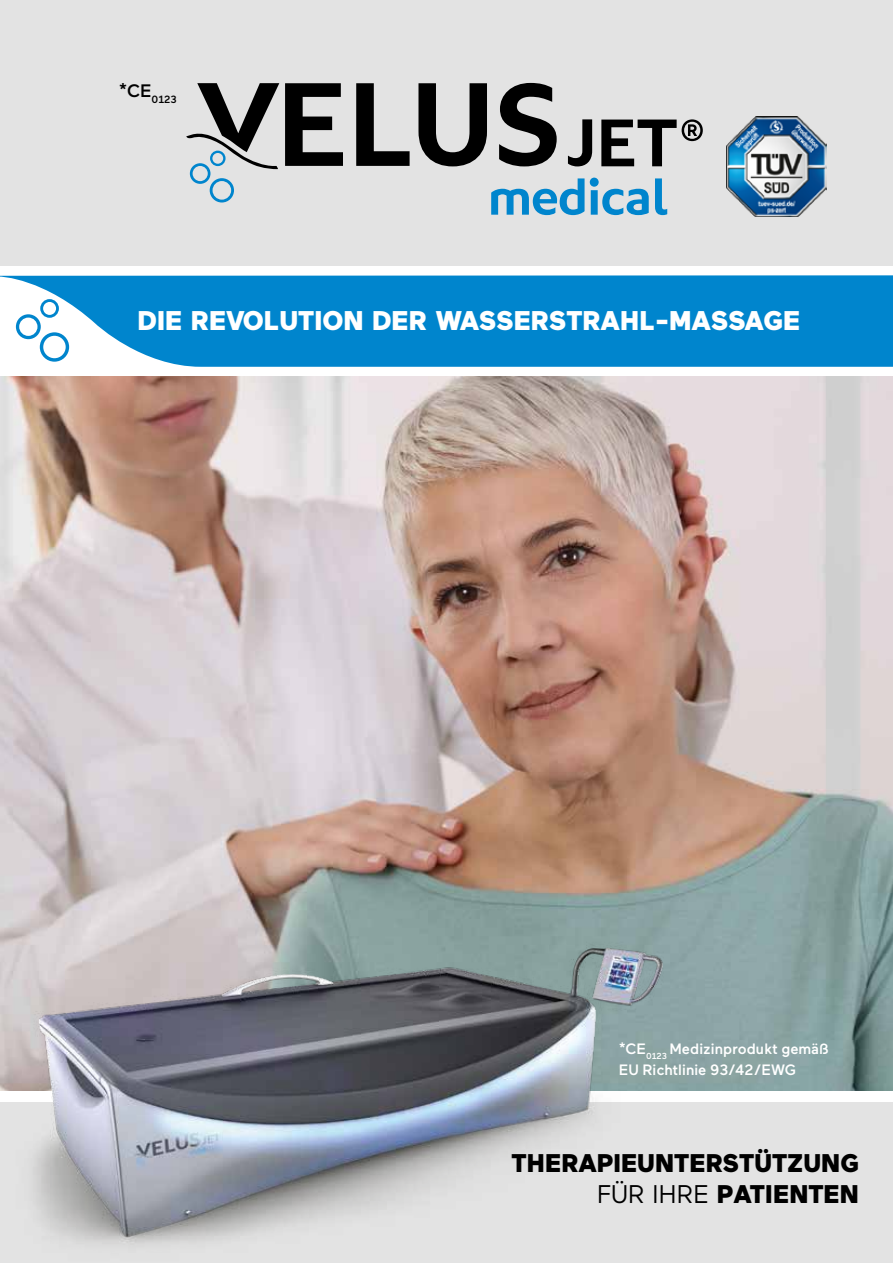
<style>
.page{position:relative;width:893px;height:1263px;background:#fff}
.page>*{position:absolute;margin:0;border:0;box-sizing:border-box;transform-origin:0 0}
.t1{font:900 27px "Maax";color:#fff}
.t2{font:900 25.5px/30.6px "Maax";color:#000;text-align:right}
.t3{font:500 15px/21px "Maax";color:#fff}
.t4{font:500 10.5px "Maax";color:#000}
.s1{font-weight:400}
</style>
<div class="page">
<img style="left:0;top:376px;width:893px;height:715px">
<div style="left:0;top:0;width:893px;height:266px;background:#e3e3e3"></div>
<svg style="left:418px;top:83px;width:69px;height:83px"></svg>
<svg style="left:285px;top:83px;width:125px;height:83px"></svg>
<svg style="left:186px;top:83px;width:93px;height:119px"></svg>
<svg style="left:499px;top:83px;width:58px;height:83px"></svg>
<svg style="left:568px;top:119px;width:24px;height:47px"></svg>
<svg style="left:601px;top:119px;width:102px;height:47px"></svg>
<svg style="left:491px;top:178px;width:158px;height:37px"></svg>
<svg style="left:655px;top:178px;width:12px;height:37px"></svg>
<div style="left:0;top:1102px;width:893px;height:161px;background:#e3e3e3"></div>
<svg style="left:0;top:275px;width:893px;height:92px;background:#138ed0"></svg>
<svg style="left:16px;top:299px;width:53px;height:63px"></svg>
<img style="left:0;top:933px;width:679px;height:312px">
<img style="left:726px;top:117px;width:100px;height:100px">
<p class="t4" style="left:119px;top:94px;width:60px"><sup>*CE</sup>0123</p>
<h1 class="t1" style="left:137px;top:306px;width:664px">DIE REVOLUTION DER WASSERSTRAHL-MASSAGE</h1>
<p class="t3" style="left:619px;top:1038px;width:211px">*CE<sub>0123</sub> Medizinprodukt gemäß<br>EU Richtlinie 93/42/EWG</p>
<h2 class="t2" style="left:512px;top:1148px;width:349px">THERAPIEUNTERSTÜTZUNG<br><span class="s1">FÜR IHRE</span> PATIENTEN</h2>
</div>
